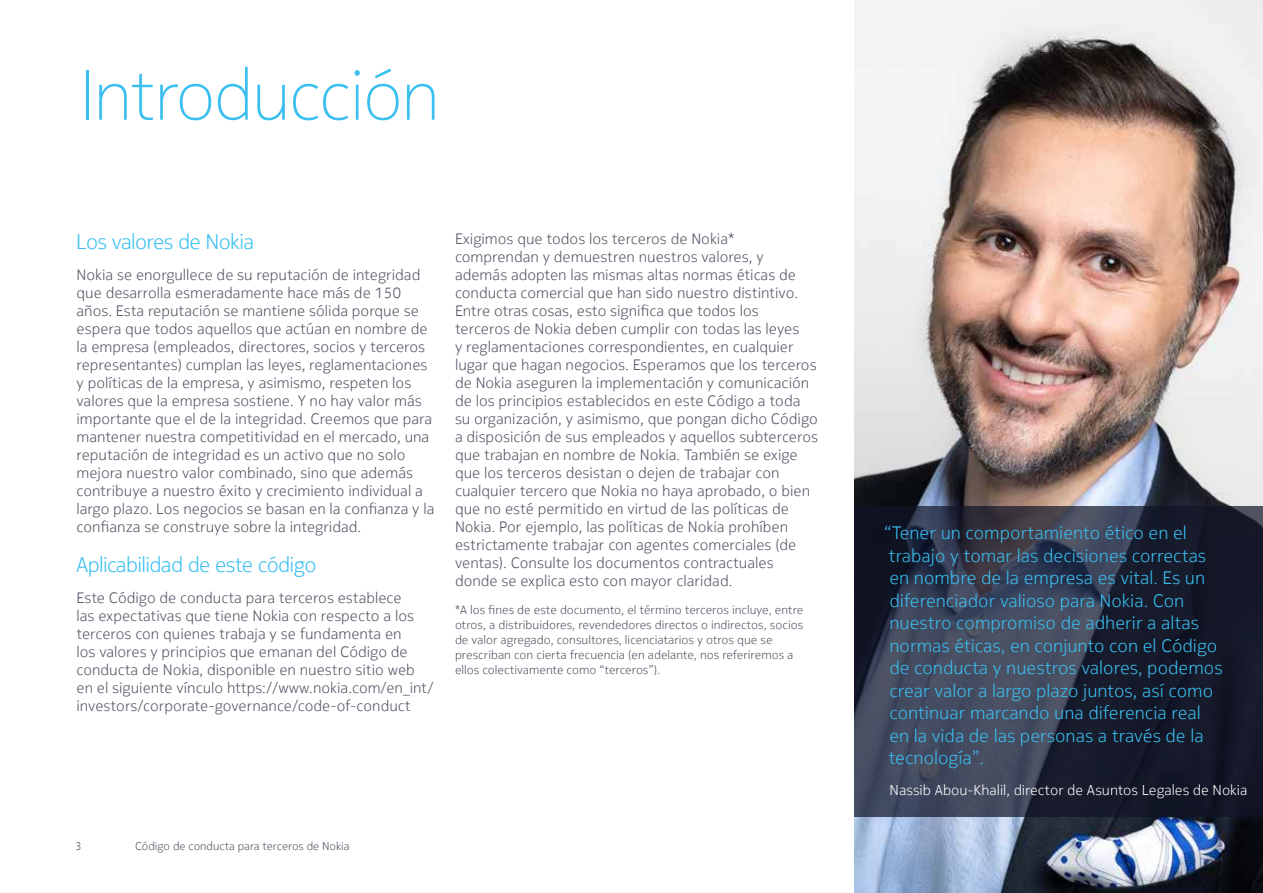
<style>
.page{position:relative;width:1263px;height:893px;background:#fff}
.page>*{position:absolute;margin:0;border:0;box-sizing:border-box;transform-origin:0 0}
.t1{font:200 70.5px "Nokia Pure Headline";color:#3abff0}
.t2{font:300 21px "Nokia Pure Headline";color:#3abff0}
.t3{font:300 18px/22.5px "Nokia Pure Text";color:#3abff0}
.t4{font:300 15px/18px "Nokia Pure Text";color:#545163}
.t5{font:300 14.25px "Nokia Pure Text";color:#fff}
.t6{font:300 12px/15px "Nokia Pure Text";color:#545163}
.t7{font:300 11.25px "Nokia Pure Text";color:#545163}
</style>
<div class="page">
<img style="left:855px;top:0;width:408px;height:893px">
<svg style="left:855px;top:506px;width:408px;height:310px;background:#2a2f41"></svg>
<h1 class="t1" style="left:80px;top:50px;width:360px">Introducción</h1>
<h2 class="t2" style="left:77px;top:228px;width:179px">Los valores de Nokia</h2>
<p class="t4" style="left:77px;top:265px;width:359px">Nokia se enorgullece de su reputación de integridad que desarrolla esmeradamente hace más de 150 años. Esta reputación se mantiene sólida porque se espera que todos aquellos que actúan en nombre de la empresa (empleados, directores, socios y terceros representantes) cumplan las leyes, reglamentaciones y políticas de la empresa, y asimismo, respeten los valores que la empresa sostiene. Y no hay valor más importante que el de la integridad. Creemos que para mantener nuestra competitividad en el mercado, una reputación de integridad es un activo que no solo mejora nuestro valor combinado, sino que además contribuye a nuestro éxito y crecimiento individual a largo plazo. Los negocios se basan en la confianza y la confianza se construye sobre la integridad.</p>
<h2 class="t2" style="left:77px;top:551px;width:241px">Aplicabilidad de este código</h2>
<p class="t4" style="left:77px;top:588px;width:359px">Este Código de conducta para terceros establece<br>las expectativas que tiene Nokia con respecto a los terceros con quienes trabaja y se fundamenta en<br>los valores y principios que emanan del Código de conducta de Nokia, disponible en nuestro sitio web en el siguiente vínculo https://www.nokia.com/en_int/ investors/corporate-governance/code-of-conduct</p>
<p class="t4" style="left:455px;top:230px;width:364px">Exigimos que todos los terceros de Nokia* comprendan y demuestren nuestros valores, y además adopten las mismas altas normas éticas de conducta comercial que han sido nuestro distintivo.<br>Entre otras cosas, esto significa que todos los<br>terceros de Nokia deben cumplir con todas las leyes<br>y reglamentaciones correspondientes, en cualquier lugar que hagan negocios. Esperamos que los terceros de Nokia aseguren la implementación y comunicación de los principios establecidos en este Código a toda su organización, y asimismo, que pongan dicho Código a disposición de sus empleados y aquellos subterceros que trabajan en nombre de Nokia. También se exige que los terceros desistan o dejen de trabajar con cualquier tercero que Nokia no haya aprobado, o bien que no esté permitido en virtud de las políticas de Nokia. Por ejemplo, las políticas de Nokia prohíben estrictamente trabajar con agentes comerciales (de ventas). Consulte los documentos contractuales donde se explica esto con mayor claridad.</p>
<p class="t6" style="left:455px;top:602px;width:350px">*A los fines de este documento, el término terceros incluye, entre otros, a distribuidores, revendedores directos o indirectos, socios de valor agregado, consultores, licenciatarios y otros que se prescriban con cierta frecuencia (en adelante, nos referiremos a ellos colectivamente como “terceros”).</p>
<p class="t7" style="left:76px;top:839px;width:8px">3</p>
<p class="t7" style="left:135px;top:839px;width:216px">Código de conducta para terceros de Nokia</p>
<p class="t3" style="left:884px;top:522px;width:340px">“Tener un comportamiento ético en el trabajo y tomar las decisiones correctas en nombre de la empresa es vital. Es un diferenciador valioso para Nokia. Con nuestro compromiso de adherir a altas normas éticas, en conjunto con el Código de conducta y nuestros valores, podemos crear valor a largo plazo juntos, así como continuar marcando una diferencia real<br>en la vida de las personas a través de la tecnología”.</p>
<p class="t5" style="left:890px;top:781px;width:359px">Nassib Abou-Khalil, director de Asuntos Legales de Nokia</p>
</div>
